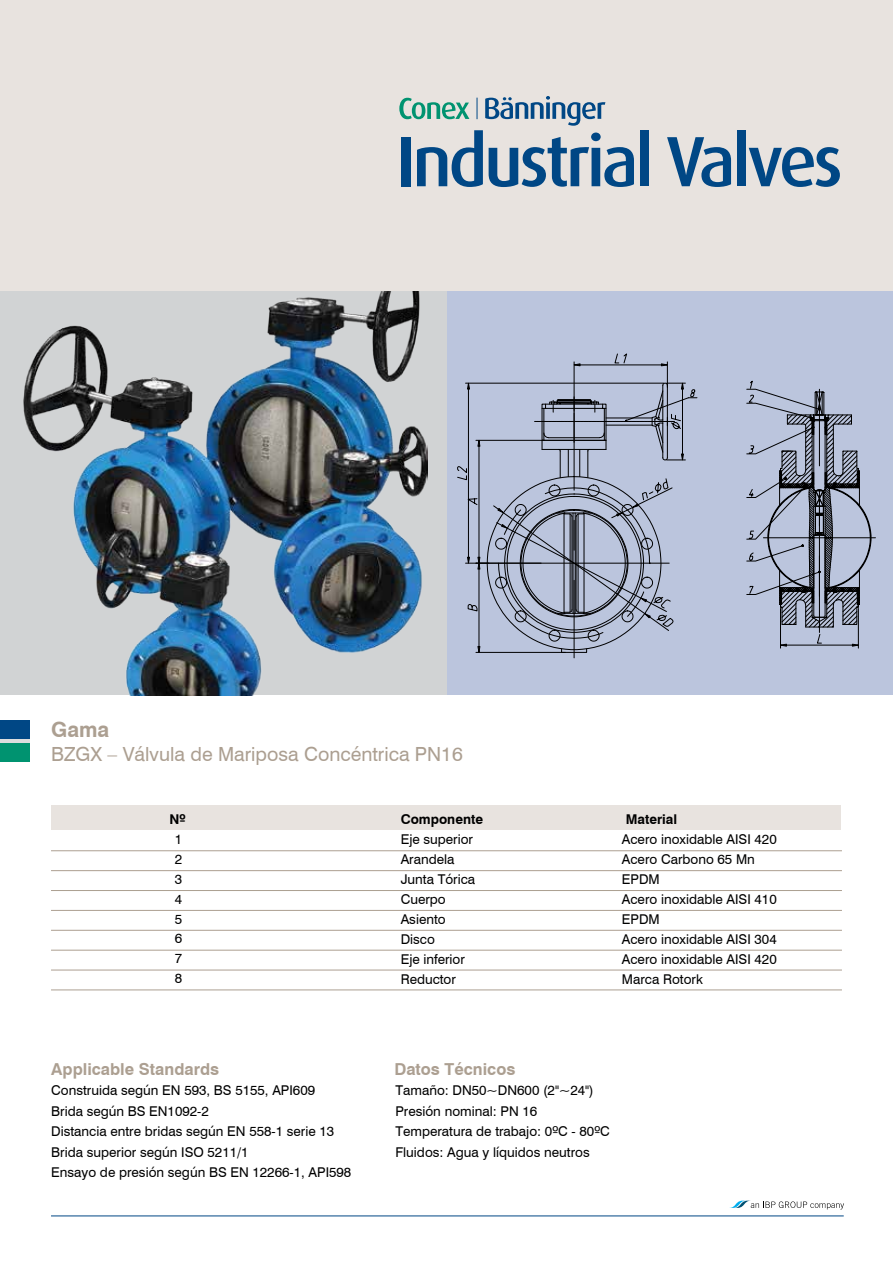
<style>
.page{position:relative;width:893px;height:1263px;background:#fff}
.page>*{position:absolute;margin:0;border:0;box-sizing:border-box;transform-origin:0 0}
.t1{font:700 21px "Swiss 721 BT";color:#ac9f91}
.t2{font:19.5px "Swiss 721 BT";color:#ac9f91}
.t3{font:700 16.5px "Swiss 721 BT";color:#ac9f91}
.t4{font:13.5px/20px "Swiss 721 BT";color:#000}
.t5{font:700 13.5px "Swiss 721 BT";color:#000}
</style>
<div class="page">
<div style="left:0;top:0;width:893px;height:291px;background:#e8e3df"></div>
<hr style="left:0;top:739px;width:30px;height:4px;background:#dcddde">
<div style="left:0;top:743px;width:30px;height:19px;background:#009370"></div>
<div style="left:0;top:720px;width:30px;height:19px;background:#004785"></div>
<svg style="left:399px;top:96px;width:235px;height:91px"></svg>
<div style="left:640px;top:130px;width:9px;height:56px;background:#004785"></div>
<svg style="left:667px;top:137px;width:64px;height:50px"></svg>
<div style="left:737px;top:130px;width:9px;height:56px;background:#004785"></div>
<svg style="left:749px;top:147px;width:91px;height:40px"></svg>
<hr style="left:51px;top:1215px;width:793px;height:1px;background:#004785">
<svg style="left:729px;top:1200px;width:115px;height:9px"></svg>
<div style="left:446px;top:291px;width:447px;height:404px;background:#bbc5dd"></div>
<hr style="left:574px;top:580px;width:1px;height:78px;background:#000">
<svg style="left:457px;top:353px;width:419px;height:303px"></svg>
<div style="left:0;top:291px;width:446px;height:404px;background:#d1d3d4"></div>
<img style="left:23px;top:291px;width:404px;height:404px">
<div style="left:51px;top:806px;width:789px;height:24px;background:#e8e3df"></div>
<hr style="left:51px;top:850px;width:791px;height:1px;background:#ac9f91">
<hr style="left:51px;top:870px;width:791px;height:1px;background:#ac9f91">
<hr style="left:51px;top:890px;width:791px;height:1px;background:#ac9f91">
<hr style="left:51px;top:910px;width:791px;height:1px;background:#ac9f91">
<hr style="left:51px;top:930px;width:791px;height:1px;background:#ac9f91">
<hr style="left:51px;top:950px;width:791px;height:1px;background:#ac9f91">
<hr style="left:51px;top:970px;width:791px;height:1px;background:#ac9f91">
<hr style="left:51px;top:989px;width:791px;height:1px;background:#ac9f91">
<h1 class="t1" style="left:51px;top:717px;width:60px">Gama</h1>
<h2 class="t2" style="left:51px;top:742px;width:413px">BZGX – Válvula de Mariposa Concéntrica PN16</h2>
<p class="t5" style="left:169px;top:811px;width:18px">Nº</p>
<p class="t5" style="left:401px;top:811px;width:84px">Componente</p>
<p class="t5" style="left:626px;top:811px;width:53px">Material</p>
<p class="t4" style="left:175px;top:829px;width:9px;text-align:justify">1<br>2<br>3<br>4<br>5<br>6<br>7<br>8</p>
<p class="t4" style="left:401px;top:829px;width:76px">Eje superior<br>Arandela<br>Junta Tórica<br>Cuerpo<br>Asiento<br>Disco<br>Eje inferior<br>Reductor</p>
<p class="t4" style="left:622px;top:829px;width:156px">Acero inoxidable AISI 420<br>Acero Carbono 65 Mn<br>EPDM<br>Acero inoxidable AISI 410<br>EPDM<br>Acero inoxidable AISI 304<br>Acero inoxidable AISI 420<br>Marca Rotork</p>
<p class="t3" style="left:51px;top:1059px;width:169px">Applicable Standards</p>
<p class="t3" style="left:394px;top:1059px;width:123px">Datos Técnicos</p>
<p class="t4" style="left:395px;top:1080px;width:216px;line-height:20.4px">Tamaño: DN50~DN600 (2"~24")<br>Presión nominal: PN 16<br>Temperatura de trabajo: 0ºC - 80ºC<br>Fluidos: Agua y líquidos neutros</p>
<p class="t4" style="left:51px;top:1080px;width:302px;line-height:20.4px">Construida según EN 593, BS 5155, API609<br>Brida según BS EN1092-2<br>Distancia entre bridas según EN 558-1 serie 13<br>Brida superior según ISO 5211/1<br>Ensayo de presión según BS EN 12266-1, API598</p>
</div>
